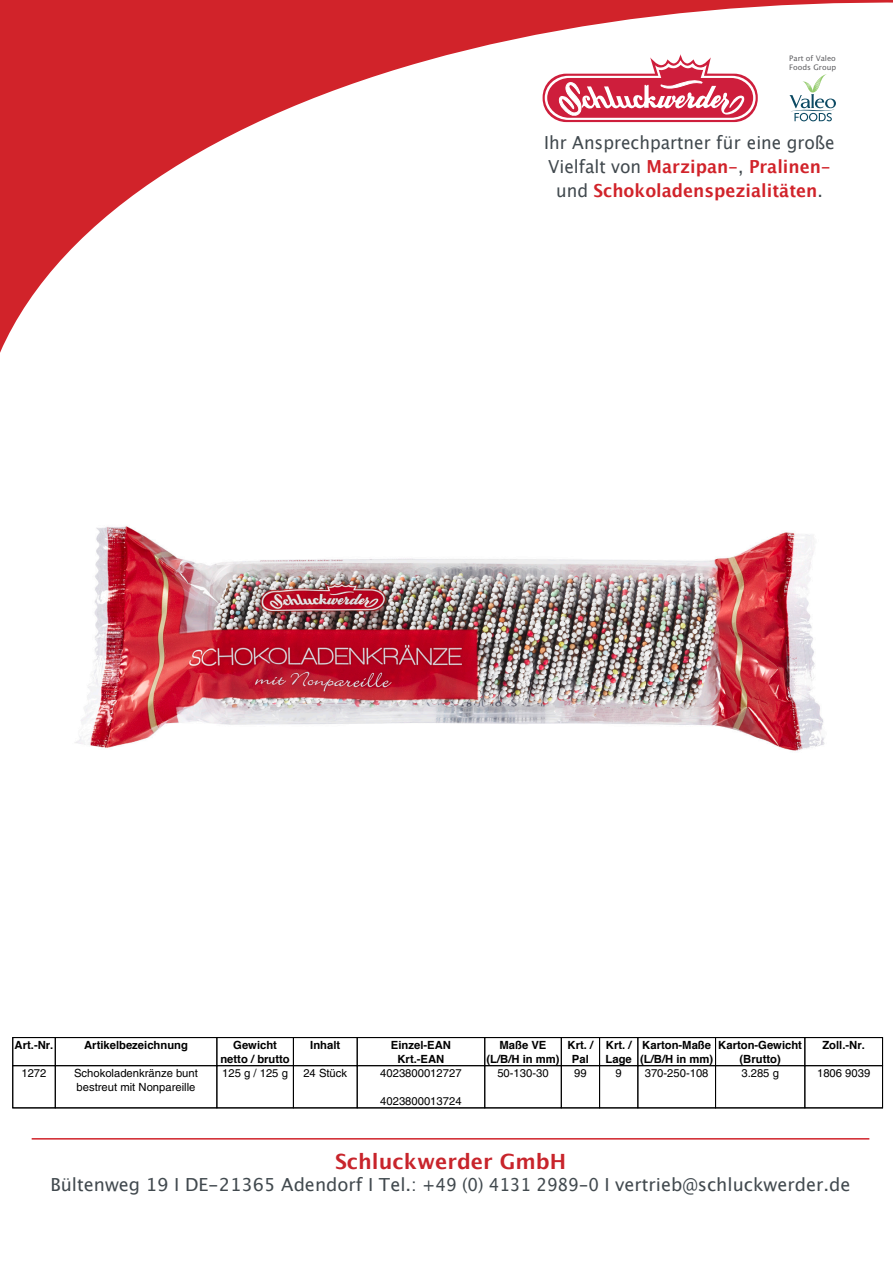
<style>
.page{position:relative;width:893px;height:1263px;background:#fff}
.page>*{position:absolute;margin:0;border:0;box-sizing:border-box;transform-origin:0 0}
.t1{font:700 21px "Lucida Grande";color:#c8242b}
.t2{font:18px/24px "Lucida Grande";color:#41494e;text-align:center;scale:.95 1}
.t3{font:18px "Lucida Grande";color:#41494e}
.t4{font:700 11.25px/14.1px "Helvetica";color:#000;text-align:center}
.t5{font:11.25px/14.1px "Helvetica";color:#000}
.t6{font:7.5px/9px "Lucida Sans Unicode";color:#5f5f62}
.s1{font-weight:700;color:#d1232a}
.s2{color:#d1232a}
.s3{font-family:"Helvetica Neue"}
</style>
<div class="page">
<svg style="left:0;top:0;width:893px;height:353px"></svg>
<svg style="left:543px;top:54px;width:215px;height:68px"></svg>
<svg style="left:788px;top:73px;width:48px;height:48px"></svg>
<hr style="left:32px;top:1138px;width:837px;height:1px;background:#d1232a">
<div style="left:12px;top:1037px;width:44px;height:29px;border:1px solid #000"></div>
<div style="left:55px;top:1037px;width:162px;height:29px;border:1px solid #000"></div>
<div style="left:216px;top:1037px;width:78px;height:29px;border:1px solid #000"></div>
<div style="left:293px;top:1037px;width:65px;height:29px;border:1px solid #000"></div>
<div style="left:357px;top:1037px;width:128px;height:29px;border:1px solid #000"></div>
<div style="left:484px;top:1037px;width:78px;height:29px;border:1px solid #000"></div>
<div style="left:561px;top:1037px;width:39px;height:29px;border:1px solid #000"></div>
<div style="left:599px;top:1037px;width:39px;height:29px;border:1px solid #000"></div>
<div style="left:637px;top:1037px;width:79px;height:29px;border:1px solid #000"></div>
<div style="left:715px;top:1037px;width:90px;height:29px;border:1px solid #000"></div>
<div style="left:804px;top:1037px;width:79px;height:29px;border:1px solid #000"></div>
<div style="left:12px;top:1065px;width:44px;height:43px;border:1px solid #000"></div>
<div style="left:55px;top:1065px;width:162px;height:43px;border:1px solid #000"></div>
<div style="left:216px;top:1065px;width:78px;height:43px;border:1px solid #000"></div>
<div style="left:293px;top:1065px;width:65px;height:43px;border:1px solid #000"></div>
<div style="left:357px;top:1065px;width:128px;height:43px;border:1px solid #000"></div>
<div style="left:484px;top:1065px;width:78px;height:43px;border:1px solid #000"></div>
<div style="left:561px;top:1065px;width:39px;height:43px;border:1px solid #000"></div>
<div style="left:599px;top:1065px;width:39px;height:43px;border:1px solid #000"></div>
<div style="left:637px;top:1065px;width:79px;height:43px;border:1px solid #000"></div>
<div style="left:715px;top:1065px;width:90px;height:43px;border:1px solid #000"></div>
<div style="left:804px;top:1065px;width:79px;height:43px;border:1px solid #000"></div>
<img style="left:75px;top:526px;width:750px;height:225px">
<p class="t6" style="left:789px;top:53px;width:48px">Part of Valeo<br>Foods Group</p>
<h2 class="t2" style="left:544px;top:131px;width:307px">Ihr Ansprechpartner für eine große<br>Vielfalt von <span class="s1">Marzipan</span><span class="s2">-</span>, <span class="s1">Pralinen&shy;</span>und <span class="s1">Schokoladenspezialitäten</span>.</h2>
<p class="t4" style="left:15px;top:1038px;width:40px">Art.-Nr.</p>
<p class="t4" style="left:84px;top:1038px;width:105px">Artikelbezeichnung</p>
<p class="t4" style="left:220px;top:1038px;width:71px">Gewicht netto / brutto</p>
<p class="t4" style="left:310px;top:1038px;width:32px">Inhalt</p>
<p class="t4" style="left:391px;top:1038px;width:62px">Einzel-EAN<br>Krt.-EAN</p>
<p class="t4" style="left:486px;top:1038px;width:75px">Maße VE (L/B/H in mm)</p>
<p class="t4" style="left:568px;top:1038px;width:27px">Krt. /<br>Pal</p>
<p class="t4" style="left:606px;top:1038px;width:28px;text-align:left">Krt. /<br>Lage</p>
<p class="t4" style="left:640px;top:1038px;width:75px;text-align:left">Karton-Maße (L/B/H in mm)</p>
<p class="t4" style="left:718px;top:1038px;width:85px">Karton-Gewicht (Brutto)</p>
<p class="t4" style="left:822px;top:1038px;width:44px">Zoll.-Nr.</p>
<p class="t5" style="left:21px;top:1066px;width:27px">1272</p>
<p class="t5" style="left:74px;top:1066px;width:125px">Schokoladenkränze bunt bestreut mit Nonpareille</p>
<p class="t5" style="left:222px;top:1066px;width:67px">125 g / 125 g</p>
<p class="t5" style="left:303px;top:1066px;width:45px">24 Stück</p>
<p class="t5" style="left:380px;top:1066px;width:83px">4023800012727</p>
<p class="t5" style="left:380px;top:1094px;width:83px">4023800013724</p>
<p class="t5" style="left:497px;top:1066px;width:53px">50-130-30</p>
<p class="t5" style="left:574px;top:1066px;width:14px">99</p>
<p class="t5" style="left:616px;top:1066px;width:8px">9</p>
<p class="t5" style="left:645px;top:1066px;width:65px">370-250-108</p>
<p class="t5" style="left:741px;top:1066px;width:39px">3.285 g</p>
<p class="t5" style="left:817px;top:1066px;width:55px">1806 9039</p>
<h1 class="t1" style="left:335px;top:1144px;width:233px">Schluckwerder GmbH</h1>
<h2 class="t3" style="left:50px;top:1174px;width:802px">Bültenweg 19 <span class="s3">Ⅰ</span> DE-21365 Adendorf <span class="s3">Ⅰ</span> Tel.: +49 (0) 4131 2989-0 <span class="s3">Ⅰ</span> vertrieb@schluckwerder.de</h2>
</div>
